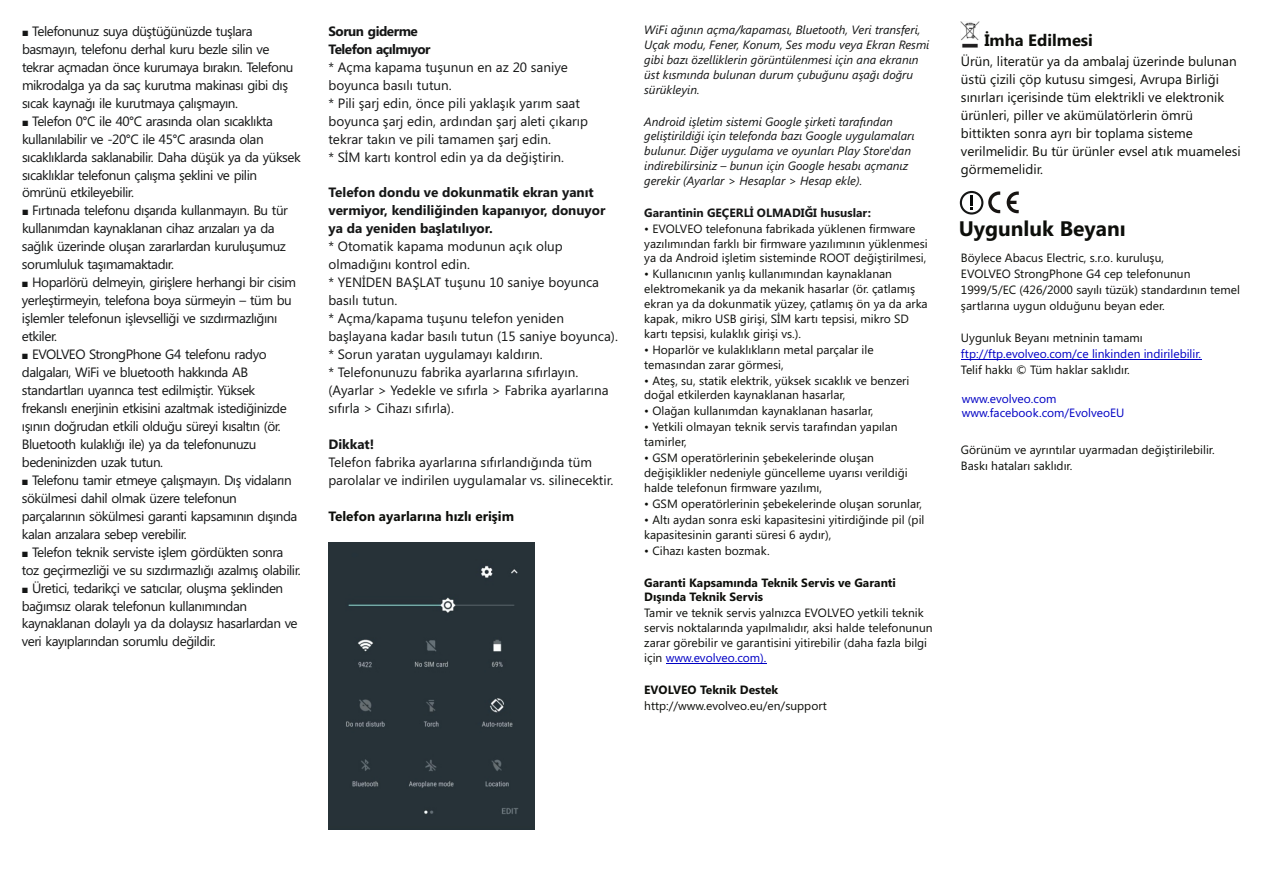
<style>
.page{position:relative;width:1263px;height:893px;background:#fff}
.page>*{position:absolute;margin:0;border:0;box-sizing:border-box;transform-origin:0 0}
.t1{font:700 21px "Segoe UI";color:#0d0e0a}
.t2{font:700 16.5px "Segoe UI";color:#0d0e0a}
.t3{font:13.5px/18px "Segoe UI";letter-spacing:-.035em;color:#151616}
.t4{font:13.5px/18px "Segoe UI";color:#151616}
.t5{font:13.5px/18px "Segoe UI";color:#0d0e0a}
.t6{font:700 13.5px/18px "Segoe UI";color:#151616}
.t7{font:700 13.5px/18px "Segoe UI";letter-spacing:-.035em;color:#151616}
.t8{font:700 13.5px "Segoe UI";color:#0d0e0a}
.t9{font:12px/14.9px "Segoe UI";color:#0d0e0a}
.t10{font:italic 12px/14.9px "Segoe UI";color:#151616}
.t11{font:12px/14px "Segoe UI";color:#0000c4}
.t12{font:700 12px/14.9px "Segoe UI";color:#0d0e0a}
.t13{font:700 12px "Segoe UI";color:#151616}
.s1{font-size:7.5px}
.s2{color:#0000c4}
</style>
<div class="page">
<img style="left:960px;top:22px;width:20px;height:25px">
<hr style="left:961px;top:359px;width:240px;height:1px;background:#0000c4">
<div style="left:960px;top:191px;width:23px;height:24px;border:2px solid #151616;border-radius:50%"></div>
<svg style="left:970px;top:195px;width:3px;height:15px"></svg>
<svg style="left:1007px;top:191px;width:12px;height:22px"></svg>
<svg style="left:988px;top:191px;width:12px;height:22px"></svg>
<hr style="left:666px;top:663px;width:100px;height:1px;background:#0000c4">
<div style="left:328px;top:543px;width:207px;height:287px;background:#273238"></div>
<p class="t3" style="left:22px;top:23px;width:273px"><span class="s1">■</span> Telefonunuz suya düştüğünüzde tuşlara basmayın, telefonu derhal kuru bezle silin ve tekrar açmadan önce kurumaya bırakın. Telefonu mikrodalga ya da saç kurutma makinası gibi dış sıcak kaynağı ile kurutmaya çalışmayın.</p>
<p class="t3" style="left:22px;top:113px;width:280px"><span class="s1">■</span> Telefon 0°C ile 40°C arasında olan sıcaklıkta kullanılabilir ve -20°C ile 45°C arasında olan sıcaklıklarda saklanabilir. Daha düşük ya da yüksek sıcaklıklar telefonun çalışma şeklini ve pilin ömrünü etkileyebilir.</p>
<p class="t3" style="left:22px;top:203px;width:267px"><span class="s1">■</span> Fırtınada telefonu dışarıda kullanmayın. Bu tür kullanımdan kaynaklanan cihaz arızaları ya da sağlık üzerinde oluşan zararlardan kuruluşumuz sorumluluk taşımamaktadır.</p>
<p class="t3" style="left:22px;top:275px;width:276px"><span class="s1">■</span> Hoparlörü delmeyin, girişlere herhangi bir cisim yerleştirmeyin, telefona boya sürmeyin – tüm bu işlemler telefonun işlevselliği ve sızdırmazlığını etkiler.</p>
<p class="t3" style="left:22px;top:347px;width:266px"><span class="s1">■</span> EVOLVEO StrongPhone G4 telefonu radyo dalgaları, WiFi ve bluetooth hakkında AB standartları uyarınca test edilmiştir. Yüksek frekanslı enerjinin etkisini azaltmak istediğinizde ışının doğrudan etkili olduğu süreyi kısaltın (ör.<br>Bluetooth kulaklığı ile) ya da telefonunuzu bedeninizden uzak tutun.</p>
<p class="t3" style="left:22px;top:472px;width:277px"><span class="s1">■</span> Telefonu tamir etmeye çalışmayın. Dış vidaların sökülmesi dahil olmak üzere telefonun parçalarının sökülmesi garanti kapsamının dışında kalan arızalara sebep verebilir.</p>
<p class="t3" style="left:22px;top:544px;width:280px"><span class="s1">■</span> Telefon teknik serviste işlem gördükten sonra toz geçirmezliği ve su sızdırmazlığı azalmış olabilir.</p>
<p class="t3" style="left:22px;top:580px;width:277px"><span class="s1">■</span> Üretici, tedarikçi ve satıcılar, oluşma şeklinden bağımsız olarak telefonun kullanımından kaynaklanan dolaylı ya da dolaysız hasarlardan ve veri kayıplarından sorumlu değildir.</p>
<p class="t7" style="left:328px;top:23px;width:104px">Sorun giderme<br>Telefon açılmıyor</p>
<p class="t4" style="left:328px;top:59px;width:261px">* Açma kapama tuşunun en az 20 saniye boyunca basılı tutun.<br>* Pili şarj edin, önce pili yaklaşık yarım saat boyunca şarj edin, ardından şarj aleti çıkarıp tekrar takın ve pili tamamen şarj edin.<br>* SİM kartı kontrol edin ya da değiştirin.</p>
<p class="t6" style="left:328px;top:185px;width:278px">Telefon dondu ve dokunmatik ekran yanıt vermiyor, kendiliğinden kapanıyor, donuyor ya da yeniden başlatılıyor.</p>
<p class="t4" style="left:328px;top:239px;width:291px">* Otomatik kapama modunun açık olup olmadığını kontrol edin.<br>* YENİDEN BAŞLAT tuşunu 10 saniye boyunca basılı tutun.<br>* Açma/kapama tuşunu telefon yeniden başlayana kadar basılı tutun (15 saniye boyunca). * Sorun yaratan uygulamayı kaldırın.<br>* Telefonunuzu fabrika ayarlarına sıfırlayın. (Ayarlar &gt; Yedekle ve sıfırla &gt; Fabrika ayarlarına sıfırla &gt; Cihazı sıfırla).</p>
<p class="t6" style="left:328px;top:436px;width:47px">Dikkat!</p>
<p class="t4" style="left:328px;top:454px;width:286px">Telefon fabrika ayarlarına sıfırlandığında tüm parolalar ve indirilen uygulamalar vs. silinecektir.</p>
<p class="t8" style="left:328px;top:511px;width:187px">Telefon ayarlarına hızlı erişim</p>
<p class="t10" style="left:644px;top:24px;width:287px">WiFi ağının açma/kapaması, Bluetooth, Veri transferi, Uçak modu, Fener, Konum, Ses modu veya Ekran Resmi gibi bazı özelliklerin görüntülenmesi için ana ekranın üst kısmında bulunan durum çubuğunu aşağı doğru sürükleyin.</p>
<p class="t10" style="left:644px;top:115px;width:272px">Android işletim sistemi Google şirketi tarafından geliştirildiği için telefonda bazı Google uygulamaları bulunur. Diğer uygulama ve oyunları Play Store'dan indirebilirsiniz – bunun için Google hesabı açmanız gerekir (Ayarlar &gt; Hesaplar &gt; Hesap ekle).</p>
<p class="t13" style="left:644px;top:208px;width:228px">Garantinin GEÇERLİ OLMADIĞI hususlar:</p>
<p class="t9" style="left:644px;top:222px;width:285px">• EVOLVEO telefonuna fabrikada yüklenen firmware yazılımından farklı bir firmware yazılımının yüklenmesi ya da Android işletim sisteminde ROOT değiştirilmesi,</p>
<p class="t9" style="left:644px;top:268px;width:285px">• Kullanıcının yanlış kullanımından kaynaklanan elektromekanik ya da mekanik hasarlar (ör. çatlamış ekran ya da dokunmatik yüzey, çatlamış ön ya da arka kapak, mikro USB girişi, SİM kartı tepsisi, mikro SD kartı tepsisi, kulaklık girişi vs.).</p>
<p class="t9" style="left:644px;top:343px;width:231px">• Hoparlör ve kulaklıkların metal parçalar ile temasından zarar görmesi,</p>
<p class="t9" style="left:644px;top:374px;width:267px">• Ateş, su, statik elektrik, yüksek sıcaklık ve benzeri doğal etkilerden kaynaklanan hasarlar,</p>
<p class="t9" style="left:644px;top:405px;width:231px">• Olağan kullanımdan kaynaklanan hasarlar,</p>
<p class="t9" style="left:644px;top:421px;width:255px">• Yetkili olmayan teknik servis tarafından yapılan tamirler,</p>
<p class="t9" style="left:644px;top:452px;width:265px">• GSM operatörlerinin şebekelerinde oluşan değişiklikler nedeniyle güncelleme uyarısı verildiği halde telefonun firmware yazılımı,</p>
<p class="t9" style="left:644px;top:497px;width:279px">• GSM operatörlerinin şebekelerinde oluşan sorunlar,</p>
<p class="t9" style="left:644px;top:513px;width:282px">• Altı aydan sonra eski kapasitesini yitirdiğinde pil (pil kapasitesinin garanti süresi 6 aydır),</p>
<p class="t9" style="left:644px;top:544px;width:127px">• Cihazı kasten bozmak.</p>
<p class="t12" style="left:644px;top:576px;width:253px">Garanti Kapsamında Teknik Servis ve Garanti<br>Dışında Teknik Servis</p>
<p class="t9" style="left:644px;top:607px;width:290px">Tamir ve teknik servis yalnızca EVOLVEO yetkili teknik servis noktalarında yapılmalıdır, aksi halde telefonunun zarar görebilir ve garantisini yitirebilir (daha fazla bilgi için <span class="s2">www.evolveo.com).</span></p>
<p class="t12" style="left:644px;top:683px;width:136px">EVOLVEO Teknik Destek</p>
<p class="t9" style="left:644px;top:699px;width:184px">http://www.evolveo.eu/en/support</p>
<h2 class="t2" style="left:984px;top:34px;width:110px">İmha Edilmesi</h2>
<p class="t5" style="left:961px;top:53px;width:281px">Ürün, literatür ya da ambalaj üzerinde bulunan üstü çizili çöp kutusu simgesi, Avrupa Birliği sınırları içerisinde tüm elektrikli ve elektronik ürünleri, piller ve akümülatörlerin ömrü bittikten sonra ayrı bir toplama sisteme verilmelidir. Bu tür ürünler evsel atık muamelesi görmemelidir.</p>
<h1 class="t1" style="left:959px;top:221px;width:168px">Uygunluk Beyanı</h1>
<p class="t9" style="left:961px;top:251px;width:281px;line-height:15.9px">Böylece Abacus Electric, s.r.o. kuruluşu,<br>EVOLVEO StrongPhone G4 cep telefonunun 1999/5/EC (426/2000 sayılı tüzük) standardının temel şartlarına uygun olduğunu beyan eder.</p>
<p class="t9" style="left:961px;top:332px;width:183px">Uygunluk Beyanı metninin tamamı</p>
<p class="t11" style="left:961px;top:348px;width:242px">ftp://ftp.evolveo.com/ce linkinden indirilebilir.</p>
<p class="t9" style="left:961px;top:364px;width:170px">Telif hakkı © Tüm haklar saklıdır.</p>
<p class="t11" style="left:962px;top:393px;width:164px">www.evolveo.com www.facebook.com/EvolveoEU</p>
<p class="t9" style="left:961px;top:443px;width:255px;line-height:15.9px">Görünüm ve ayrıntılar uyarmadan değiştirilebilir.<br>Baskı hataları saklıdır.</p>
</div>
